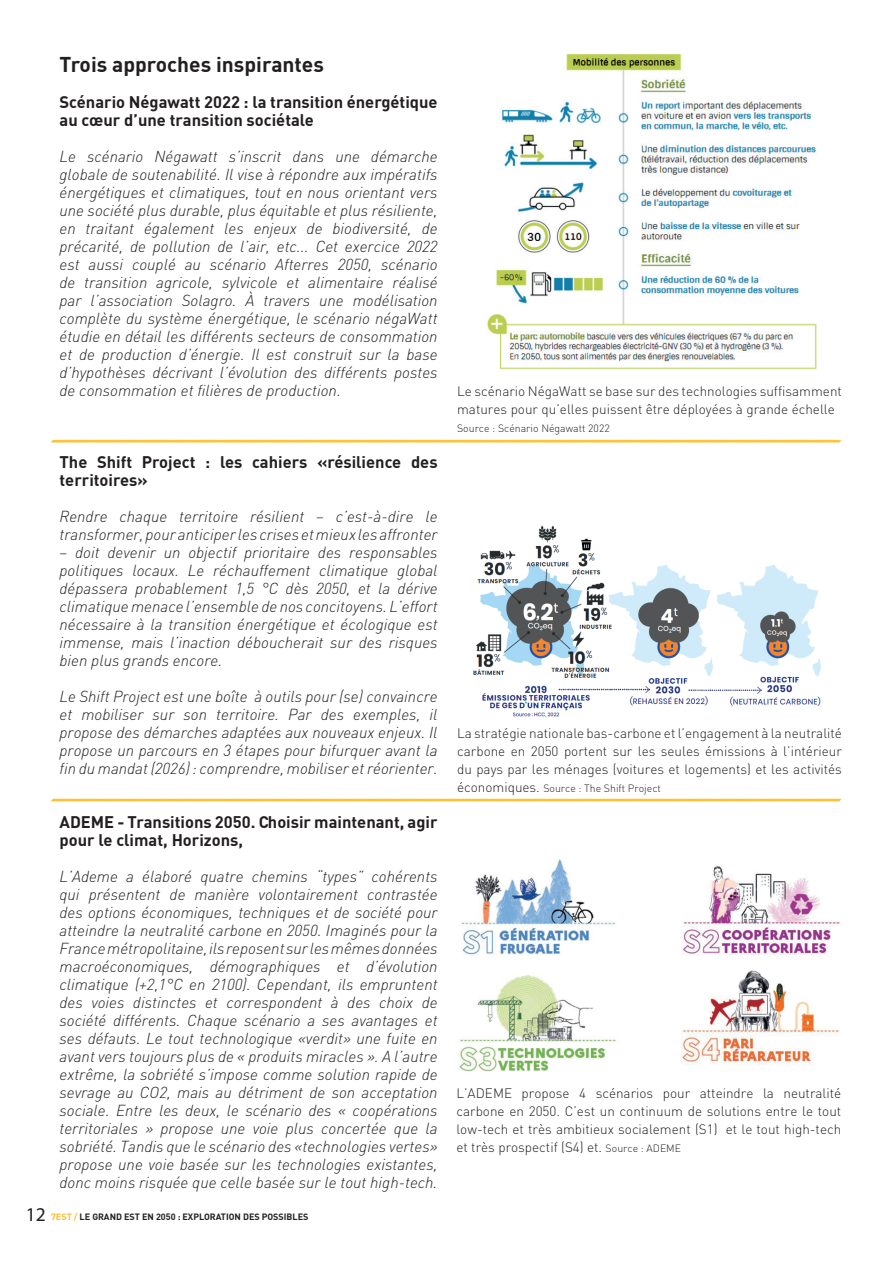
<style>
.page{position:relative;width:893px;height:1263px;background:#fff}
.page>*{position:absolute;margin:0;border:0;box-sizing:border-box;transform-origin:0 0}
.t1{font:700 21px "DIN";color:#231f20}
.t2{font:700 16.5px/18px "DIN";color:#231f20}
.t3{font:italic 300 15.75px/18px "DIN";color:#231f20;text-align:justify}
.t4{font:300 13.5px/18px "DIN";color:#231f20;text-align:justify}
.t5{font:300 10.5px "DIN";color:#231f20}
.t6{font:700 9px "DIN";color:#231f20}
.s1{font-family:"Myriad Pro";font-weight:400;font-size:19.5px}
.s2{color:#febe2a}
.s3{font-size:13.5px}
.s4{font-size:10.5px}
</style>
<div class="page">
<img style="left:457px;top:859px;width:383px;height:213px">
<img style="left:487px;top:54px;width:330px;height:316px">
<img style="left:473px;top:525px;width:348px;height:192px">
<svg style="left:51px;top:439px;width:791px;height:4px;background:#fed67c"></svg>
<svg style="left:51px;top:798px;width:791px;height:4px;background:#fed67c"></svg>
<h1 class="t1" style="left:60px;top:51px;width:266px">Trois approches inspirantes</h1>
<p class="t2" style="left:60px;top:92px;width:380px">Scénario Négawatt 2022 : la transition énergétique au cœur d’une transition sociétale</p>
<p class="t3" style="left:60px;top:147px;width:380px">Le scénario Négawatt s’inscrit dans une démarche globale de soutenabilité. Il vise à répondre aux impératifs énergétiques et climatiques, tout en nous orientant vers une société plus durable, plus équitable et plus résiliente, en traitant également les enjeux de biodiversité, de précarité, de pollution de l’air, etc... Cet exercice 2022 est aussi couplé au scénario Afterres 2050, scénario de transition agricole, sylvicole et alimentaire réalisé par l’association Solagro. À travers une modélisation complète du système énergétique, le scénario négaWatt étudie en détail les différents secteurs de consommation et de production d’énergie. Il est construit sur la base d’hypothèses décrivant l’évolution des différents postes de consommation et filières de production.</p>
<p class="t2" style="left:60px;top:452px;width:380px">The Shift Project : les cahiers «résilience des territoires»</p>
<p class="t3" style="left:60px;top:507px;width:380px">Rendre chaque territoire résilient – c’est-à-dire le transformer, pour anticiper les crises et mieux les affronter</p>
<p class="t3" style="left:60px;top:543px;width:380px">– doit devenir un objectif prioritaire des responsables politiques locaux. Le réchauffement climatique global dépassera probablement 1,5 °C dès 2050, et la dérive climatique menace l’ensemble de nos concitoyens. L’effort nécessaire à la transition énergétique et écologique est immense, mais l’inaction déboucherait sur des risques bien plus grands encore.</p>
<p class="t3" style="left:60px;top:687px;width:380px">Le Shift Project est une boîte à outils pour (se) convaincre et mobiliser sur son territoire. Par des exemples, il propose des démarches adaptées aux nouveaux enjeux. Il propose un parcours en 3 étapes pour bifurquer avant la fin du mandat (2026) : comprendre, mobiliser et réorienter.</p>
<p class="t2" style="left:60px;top:812px;width:380px">ADEME - Transitions 2050. Choisir maintenant, agir pour le climat, Horizons,</p>
<p class="t3" style="left:60px;top:867px;width:380px">L’Ademe a élaboré quatre chemins “types” cohérents qui présentent de manière volontairement contrastée des options économiques, techniques et de société pour atteindre la neutralité carbone en 2050. Imaginés pour la France métropolitaine, ils reposent sur les mêmes données macroéconomiques, démographiques et d’évolution climatique (+2,1°C en 2100). Cependant, ils empruntent des voies distinctes et correspondent à des choix de société différents. Chaque scénario a ses avantages et ses défauts. Le tout technologique «verdit» une fuite en avant vers toujours plus de « produits miracles ». A l’autre extrême, la sobriété s’impose comme solution rapide de sevrage au CO2, mais au détriment de son acceptation sociale. Entre les deux, le scénario des « coopérations territoriales » propose une voie plus concertée que la sobriété. Tandis que le scénario des «technologies vertes» propose une voie basée sur les technologies existantes, donc moins risquée que celle basée sur le tout high-tech.</p>
<p class="t6" style="left:26px;top:1211px;width:284px"><span class="s1">12</span> <span class="s2">7EST /</span> LE GRAND EST EN 2050 : EXPLORATION DES POSSIBLES</p>
<p class="t4" style="left:457px;top:382px;width:386px">Le scénario NégaWatt se base sur des technologies suffisamment matures pour qu’elles puissent être déployées à grande échelle</p>
<p class="t5" style="left:457px;top:422px;width:154px">Source : Scénario Négawatt 2022</p>
<p class="t4" style="left:457px;top:724px;width:386px">La stratégie nationale bas-carbone et l’engagement à la neutralité carbone en 2050 portent sur les seules émissions à l’intérieur du pays par les ménages (voitures et logements) et les activités</p>
<p class="t5" style="left:457px;top:782px;width:205px"><span class="s3">économiques.</span> Source : The Shift Project</p>
<p class="t4" style="left:456px;top:1084px;width:386px">L’ADEME propose 4 scénarios pour atteindre la neutralité carbone en 2050. C’est un continuum de solutions entre le tout low-tech et très ambitieux socialement (S1) et le tout high-tech et très prospectif (S4) et. <span class="s4">Source : ADEME</span></p>
</div>
